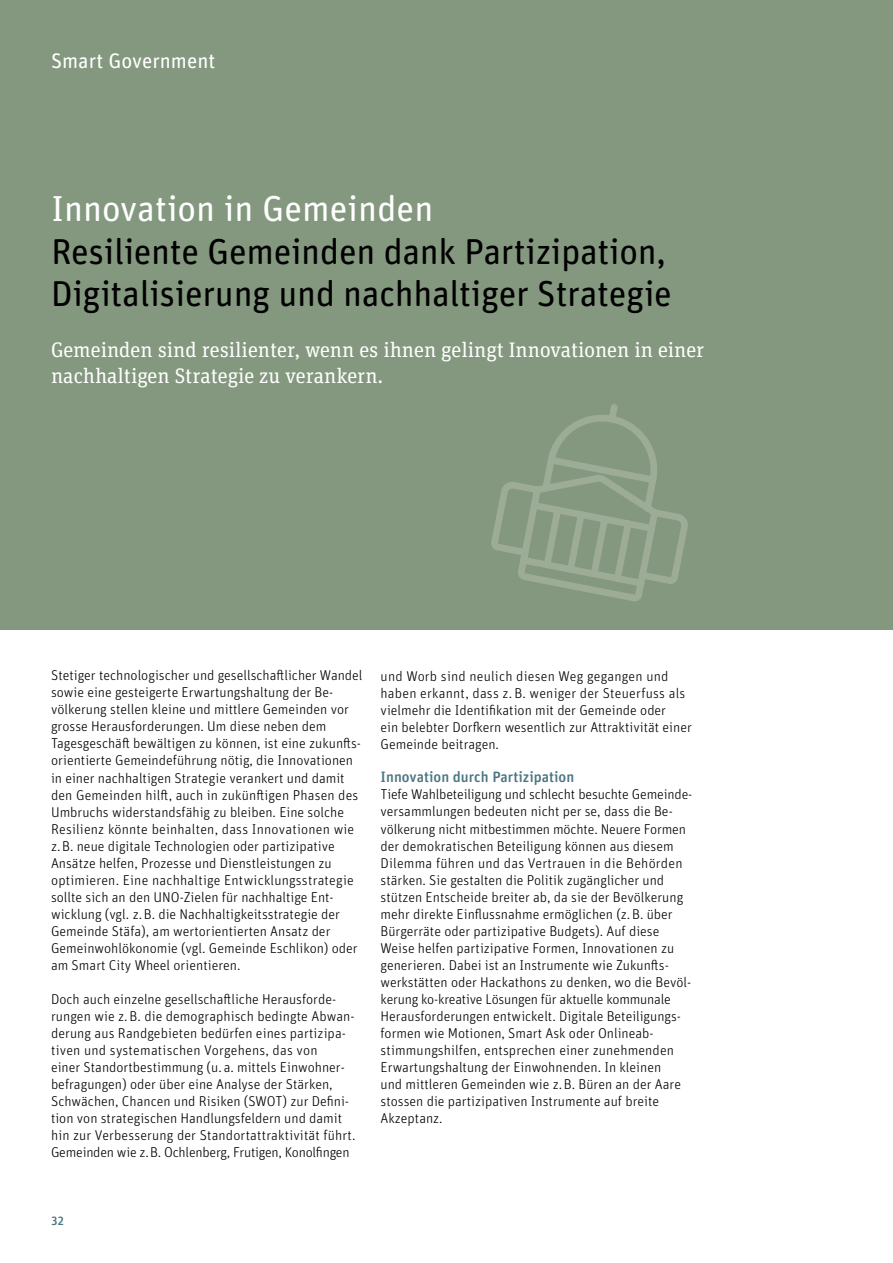
<style>
.page{position:relative;width:893px;height:1263px;background:#fff}
.page>*{position:absolute;margin:0;border:0;box-sizing:border-box;transform-origin:0 0}
.t1{font:36px/42.5px "Unit Rounded Pro";letter-spacing:-.01em;color:#000}
.t2{font:36px "Unit Rounded Pro";color:#fff}
.t3{font:21px/25.5px "Unit Slab Pro";color:#fff}
.t4{font:21px "Unit Rounded Pro";color:#fff}
.t5{font:500 15px "Unit Rounded Pro";color:#4b7582}
.t6{font:300 14.25px/17px "Unit Rounded Pro";color:#000}
.t7{font:500 12px "Unit Rounded Pro";color:#4b7582}
</style>
<div class="page">
<div style="left:0;top:0;width:893px;height:629px;background:#84987f"></div>
<svg style="left:491px;top:404px;width:197px;height:197px"></svg>
<h2 class="t4" style="left:51px;top:46px;width:166px">Smart Government</h2>
<h1 class="t2" style="left:51px;top:184px;width:384px">Innovation in Gemeinden</h1>
<h1 class="t1" style="left:51px;top:228px;width:622px">Resiliente Gemeinden dank Partizipation,<br>Digitalisierung und nachhaltiger Strategie</h1>
<h2 class="t3" style="left:51px;top:336px;width:655px">Gemeinden sind resilienter, wenn es ihnen gelingt Innovationen in einer nachhaltigen Strategie zu verankern.</h2>
<p class="t6" style="left:51px;top:667px;width:313px">Stetiger technologischer und gesellschaftlicher Wandel sowie eine gesteigerte Erwartungshaltung der Be&shy;völkerung stellen kleine und mittlere Gemeinden vor grosse Herausforderungen. Um diese neben dem Tagesgeschäft bewältigen zu können, ist eine zukunfts&shy;orientierte Gemeindeführung nötig, die Innovationen in einer nachhaltigen Strategie verankert und damit den Gemeinden hilft, auch in zukünftigen Phasen des Umbruchs widerstandsfähig zu bleiben. Eine solche Resilienz könnte beinhalten, dass Innovationen wie z.B. neue digitale Technologien oder partizipative Ansätze helfen, Prozesse und Dienstleistungen zu optimieren. Eine nachhaltige Entwicklungsstrategie sollte sich an den UNO-Zielen für nachhaltige Ent&shy;wicklung (vgl. z.B. die Nachhaltigkeitsstrategie der Gemeinde Stäfa), am wertorientierten Ansatz der Gemeinwohlökonomie (vgl. Gemeinde Eschlikon) oder am Smart City Wheel orientieren.</p>
<p class="t6" style="left:51px;top:990px;width:306px">Doch auch einzelne gesellschaftliche Herausforde&shy;rungen wie z.B. die demographisch bedingte Abwan&shy;derung aus Randgebieten bedürfen eines partizipa&shy;tiven und systematischen Vorgehens, das von<br>einer Standortbestimmung (u. a. mittels Einwohner-- befragungen) oder über eine Analyse der Stärken, Schwächen, Chancen und Risiken (SWOT) zur Defini&shy;tion von strategischen Handlungsfeldern und damit hin zur Verbesserung der Standortattraktivität führt.<br>Gemeinden wie z.B. Ochlenberg, Frutigen, Konolfingen</p>
<p class="t6" style="left:381px;top:667px;width:313px">und Worb sind neulich diesen Weg gegangen und haben erkannt, dass z. B. weniger der Steuerfuss als vielmehr die Identifikation mit der Gemeinde oder<br>ein belebter Dorfkern wesentlich zur Attraktivität einer Gemeinde beitragen.</p>
<p class="t5" style="left:381px;top:767px;width:195px">Innovation durch Partizipation</p>
<p class="t6" style="left:381px;top:786px;width:313px">Tiefe Wahlbeteiligung und schlecht besuchte Gemeinde&shy;versammlungen bedeuten nicht per se, dass die Be&shy;völkerung nicht mitbestimmen möchte. Neuere Formen der demokratischen Beteiligung können aus diesem Dilemma führen und das Vertrauen in die Behörden stärken. Sie gestalten die Politik zugänglicher und stützen Entscheide breiter ab, da sie der Bevölkerung mehr direkte Einflussnahme ermöglichen (z.B. über Bürgerräte oder partizipative Budgets). Auf diese Weise helfen partizipative Formen, Innovationen zu generieren. Dabei ist an Instrumente wie Zukunfts&shy;werkstätten oder Hackathons zu denken, wo die Bevöl&shy;kerung ko-kreative Lösungen für aktuelle kommunale Herausforderungen entwickelt. Digitale Beteiligungs&shy;formen wie Motionen, Smart Ask oder Onlineab&shy;stimmungshilfen, entsprechen einer zunehmenden Erwartungshaltung der Einwohnenden. In kleinen<br>und mittleren Gemeinden wie z.B. Büren an der Aare stossen die partizipativen Instrumente auf breite Akzeptanz.</p>
<p class="t7" style="left:51px;top:1212px;width:15px">32</p>
</div>
